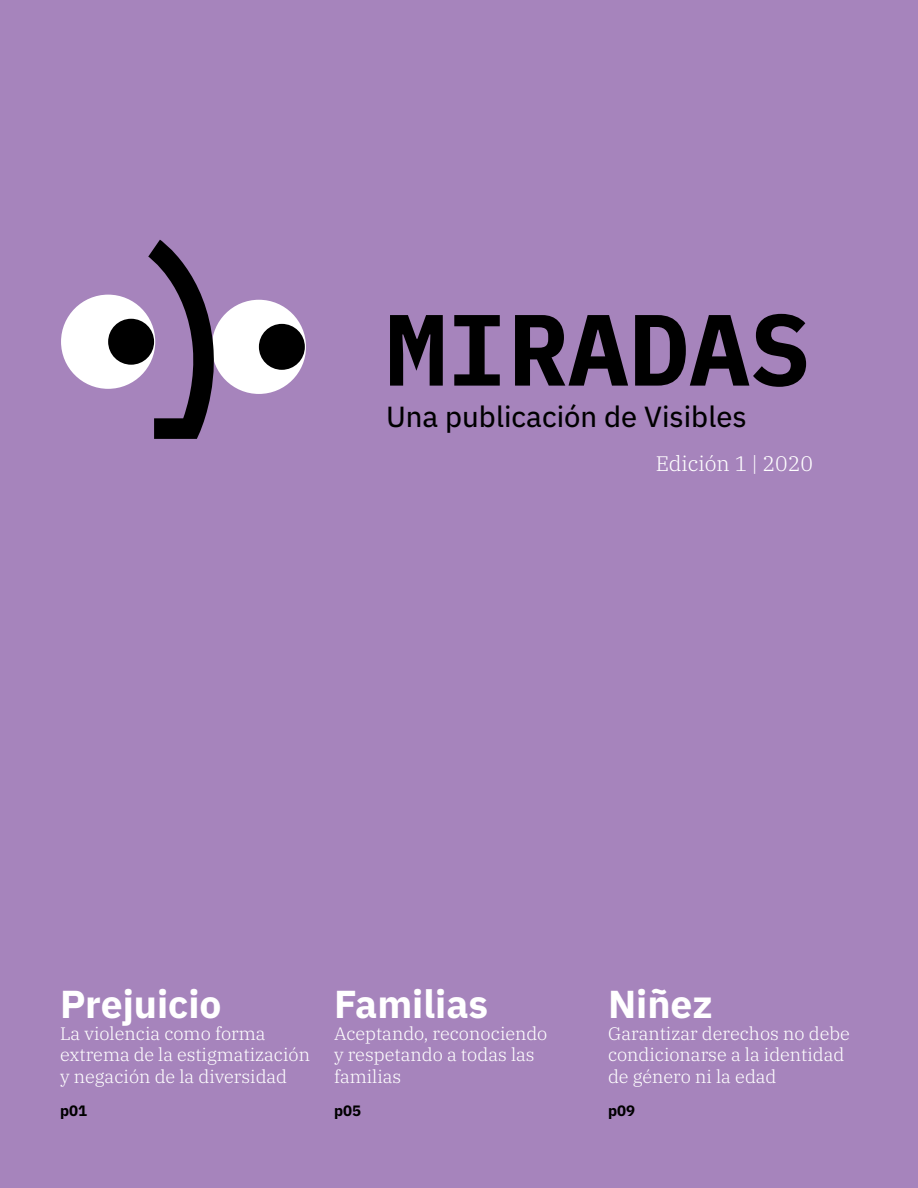
<style>
.page{position:relative;width:918px;height:1188px;background:#a684bc}
.page>*{position:absolute;margin:0;border:0;box-sizing:border-box;transform-origin:0 0}
.t1{font:700 101.1px "IBM Plex Mono";color:#000}
.t2{font:700 39px "IBM Plex Sans";color:#fff}
.t3{font:29.1px "IBM Plex Sans Text";color:#000}
.t4{font:300 21px "IBM Plex Serif";color:#fff}
.t5{font:300 18px/21.6px "IBM Plex Serif";color:#fff}
.t6{font:700 15px "IBM Plex Sans";color:#000}
</style>
<div class="page">
<div style="left:212px;top:300px;width:94px;height:94px;background:#fff;border-radius:50%"></div>
<div style="left:259px;top:324px;width:46px;height:46px;background:#000;border-radius:50%"></div>
<div style="left:61px;top:295px;width:94px;height:94px;background:#fff;border-radius:50%"></div>
<div style="left:108px;top:319px;width:46px;height:46px;background:#000;border-radius:50%"></div>
<svg style="left:148px;top:240px;width:69px;height:199px"></svg>
<h1 class="t1" style="left:386px;top:269px;width:426px">MIRADAS</h1>
<h3 class="t3" style="left:386px;top:394px;width:362px">Una publicación de Visibles</h3>
<p class="t4" style="left:656px;top:448px;width:159px">Edición 1 | 2020</p>
<h2 class="t2" style="left:60px;top:973px;width:163px">Prejuicio</h2>
<p class="t5" style="left:60px;top:1021px;width:252px">La violencia como forma extrema de la estigmatización y negación de la diversidad</p>
<p class="t6" style="left:60px;top:1099px;width:29px">p01</p>
<h2 class="t2" style="left:334px;top:973px;width:156px">Familias</h2>
<p class="t5" style="left:334px;top:1021px;width:215px">Aceptando, reconociendo y respetando a todas las familias</p>
<p class="t6" style="left:334px;top:1099px;width:29px">p05</p>
<h2 class="t2" style="left:608px;top:973px;width:106px">Niñez</h2>
<p class="t5" style="left:608px;top:1021px;width:243px">Garantizar derechos no debe condicionarse a la identidad de género ni la edad</p>
<p class="t6" style="left:608px;top:1099px;width:29px">p09</p>
</div>
